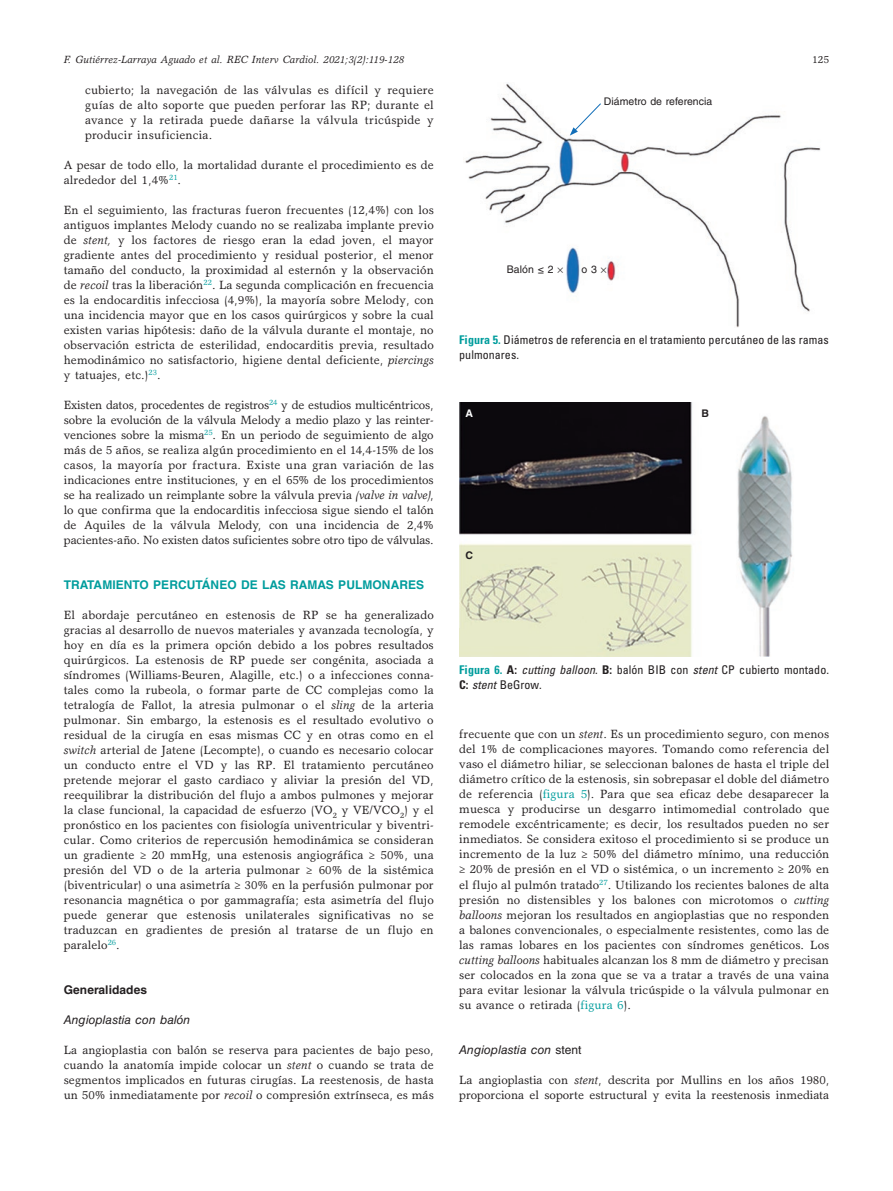
<style>
.page{position:relative;width:893px;height:1191px;background:#fff}
.page>*{position:absolute;margin:0;border:0;box-sizing:border-box;transform-origin:0 0}
.t1{font:12px/15px "Garth Graphic Std";letter-spacing:.005em;color:#231f20;text-align:justify}
.t2{font:condensed 12px/15px "Univers LT Std";letter-spacing:.005em;color:#231f20}
.t3{font:700 12px "Helvetica LT Std";letter-spacing:.005em;color:#009d9d}
.t4{font:italic 12px "Helvetica LT Std";letter-spacing:.005em;color:#231f20}
.t5{font:700 12px "Helvetica LT Std";letter-spacing:.005em;color:#231f20}
.t6{font:italic 10.5px "Garth Graphic Std";letter-spacing:.005em;color:#231f20}
.t7{font:10.5px "Helvetica LT Std";letter-spacing:.005em;color:#231f20}
.t8{font:10.5px "Garth Graphic Std";color:#231f20}
.t9{font:700 10.5px "Helvetica LT Std";color:#231f20}
.t10{font:700 10.5px "Helvetica LT Std";color:#fff}
.s1{font-style:italic}
.s2{font-weight:700;color:#009d9d}
.s3{font-weight:700}
.s4{color:#009d9d}
.s5{font-style:normal}
</style>
<div class="page">
<img style="left:465px;top:83px;width:356px;height:244px">
<svg style="left:570px;top:103px;width:32px;height:33px"></svg>
<img style="left:459px;top:403px;width:333px;height:253px">
<svg style="left:558px;top:267px;width:5px;height:5px"></svg>
<svg style="left:601px;top:267px;width:5px;height:5px"></svg>
<p class="t6" style="left:64px;top:53px;width:342px">F. Gutiérrez-Larraya Aguado et al. REC Interv Cardiol. 2021;3(2):119-128</p>
<p class="t8" style="left:812px;top:53px;width:19px">125</p>
<p class="t1" style="left:85px;top:82px;width:350px">cubierto; la navegación de las válvulas es difícil y requiere guías de alto soporte que pueden perforar las RP; durante el avance y la retirada puede dañarse la válvula tricúspide y producir insuficiencia.</p>
<p class="t1" style="left:64px;top:157px;width:371px">A pesar de todo ello, la mortalidad durante el procedimiento es de alrededor del 1,4%<sup>21</sup>.</p>
<p class="t1" style="left:64px;top:202px;width:372px">En el seguimiento, las fracturas fueron frecuentes (12,4%) con los antiguos implantes Melody cuando no se realizaba implante previo de <span class="s1">stent,</span> y los factores de riesgo eran la edad joven, el mayor gradiente antes del procedimiento y residual posterior, el menor tamaño del conducto, la proximidad al esternón y la observación de <span class="s1">recoil</span> tras la liberación<sup>22</sup>. La segunda complicación en frecuencia es la endocarditis infecciosa (4,9%), la mayoría sobre Melody, con una incidencia mayor que en los casos quirúrgicos y sobre la cual existen varias hipótesis: daño de la válvula durante el montaje, no observación estricta de esterilidad, endocarditis previa, resultado hemodinámico no satisfactorio, higiene dental deficiente, <span class="s1">piercings </span>y tatuajes, etc.)<sup>23</sup>.</p>
<p class="t1" style="left:64px;top:397px;width:371px">Existen datos, procedentes de registros<sup>24</sup> y de estudios multicéntricos, sobre la evolución de la válvula Melody a medio plazo y las reinter&shy;venciones sobre la misma<sup>25</sup>. En un periodo de seguimiento de algo más de 5 años, se realiza algún procedimiento en el 14,4-15% de los casos, la mayoría por fractura. Existe una gran variación de las indicaciones entre instituciones, y en el 65% de los procedimientos se ha realizado un reimplante sobre la válvula previa <span class="s1">(valve in valve)</span>, lo que confirma que la endocarditis infecciosa sigue siendo el talón de Aquiles de la válvula Melody, con una incidencia de 2,4% pacientes-año. No existen datos suficientes sobre otro tipo de válvulas.</p>
<p class="t3" style="left:64px;top:577px;width:362px">TRATAMIENTO PERCUTÁNEO DE LAS RAMAS PULMONARES</p>
<p class="t1" style="left:64px;top:607px;width:372px">El abordaje percutáneo en estenosis de RP se ha generalizado gracias al desarrollo de nuevos materiales y avanzada tecnología, y hoy en día es la primera opción debido a los pobres resultados quirúrgicos. La estenosis de RP puede ser congénita, asociada a síndromes (Williams-Beuren, Alagille, etc.) o a infecciones conna&shy;tales como la rubeola, o formar parte de CC complejas como la tetralogía de Fallot, la atresia pulmonar o el <span class="s1">sling</span> de la arteria pulmonar. Sin embargo, la estenosis es el resultado evolutivo o residual de la cirugía en esas mismas CC y en otras como en el <span class="s1">switch</span> arterial de Jatene (Lecompte), o cuando es necesario colocar un conducto entre el VD y las RP. El tratamiento percutáneo pretende mejorar el gasto cardiaco y aliviar la presión del VD, reequilibrar la distribución del flujo a ambos pulmones y mejorar la clase funcional, la capacidad de esfuerzo (VO<sub>2</sub> y VE/VCO<sub>2</sub>) y el pronóstico en los pacientes con fisiología univentricular y biventri&shy;cular. Como criterios de repercusión hemodinámica se consideran un gradiente ≥ 20 mmHg, una estenosis angiográfica ≥ 50%, una presión del VD o de la arteria pulmonar ≥ 60% de la sistémica (biventricular) o una asimetría ≥ 30% en la perfusión pulmonar por resonancia magnética o por gammagrafía; esta asimetría del flujo puede generar que estenosis unilaterales significativas no se traduzcan en gradientes de presión al tratarse de un flujo en paralelo<sup>26</sup>.</p>
<p class="t5" style="left:64px;top:982px;width:85px">Generalidades</p>
<p class="t4" style="left:64px;top:1012px;width:128px">Angioplastia con balón</p>
<p class="t1" style="left:64px;top:1042px;width:371px">La angioplastia con balón se reserva para pacientes de bajo peso, cuando la anatomía impide colocar un <span class="s1">stent</span> o cuando se trata de segmentos implicados en futuras cirugías. La reestenosis, de hasta un 50% inmediatamente por <span class="s1">recoil</span> o compresión extrínseca, es más</p>
<p class="t7" style="left:604px;top:95px;width:110px">Diámetro de referencia</p>
<p class="t7" style="left:507px;top:263px;width:48px">Balón ≤ 2</p>
<p class="t7" style="left:581px;top:263px;width:17px">o 3</p>
<p class="t2" style="left:459px;top:332px;width:371px"><span class="s2">Figura 5.</span> Diámetros de referencia en el tratamiento percutáneo de las ramas pulmonares.</p>
<p class="t10" style="left:466px;top:406px;width:9px">A</p>
<p class="t9" style="left:702px;top:406px;width:9px">B</p>
<p class="t9" style="left:466px;top:548px;width:9px">C</p>
<p class="t2" style="left:459px;top:661px;width:371px"><span class="s2">Figura 6.</span> <span class="s3">A:</span> <span class="s1">cutting balloon</span>. <span class="s3">B:</span> balón BIB con <span class="s1">stent</span> CP cubierto montado.<br><span class="s3">C:</span> <span class="s1">stent</span> BeGrow.</p>
<p class="t1" style="left:459px;top:726px;width:372px">frecuente que con un <span class="s1">stent</span>. Es un procedimiento seguro, con menos del 1% de complicaciones mayores. Tomando como referencia del vaso el diámetro hiliar, se seleccionan balones de hasta el triple del diámetro crítico de la estenosis, sin sobrepasar el doble del diámetro de referencia (<span class="s4">figura 5</span>). Para que sea eficaz debe desaparecer la muesca y producirse un desgarro intimomedial controlado que remodele excéntricamente; es decir, los resultados pueden no ser inmediatos. Se considera exitoso el procedimiento si se produce un incremento de la luz ≥ 50% del diámetro mínimo, una reducción ≥ 20% de presión en el VD o sistémica, o un incremento ≥ 20% en el flujo al pulmón tratado<sup>27</sup>. Utilizando los recientes balones de alta presión no distensibles y los balones con microtomos o <span class="s1">cutting balloons</span> mejoran los resultados en angioplastias que no responden a balones convencionales, o especialmente resistentes, como las de las ramas lobares en los pacientes con síndromes genéticos. Los <span class="s1">cutting balloons</span> habituales alcanzan los 8 mm de diámetro y precisan ser colocados en la zona que se va a tratar a través de una vaina para evitar lesionar la válvula tricúspide o la válvula pulmonar en su avance o retirada (<span class="s4">figura 6</span>).</p>
<p class="t4" style="left:459px;top:1042px;width:124px">Angioplastia con <span class="s5">stent</span></p>
<p class="t1" style="left:459px;top:1071px;width:371px">La angioplastia con <span class="s1">stent</span>, descrita por Mullins en los años 1980, proporciona el soporte estructural y evita la reestenosis inmediata</p>
</div>
